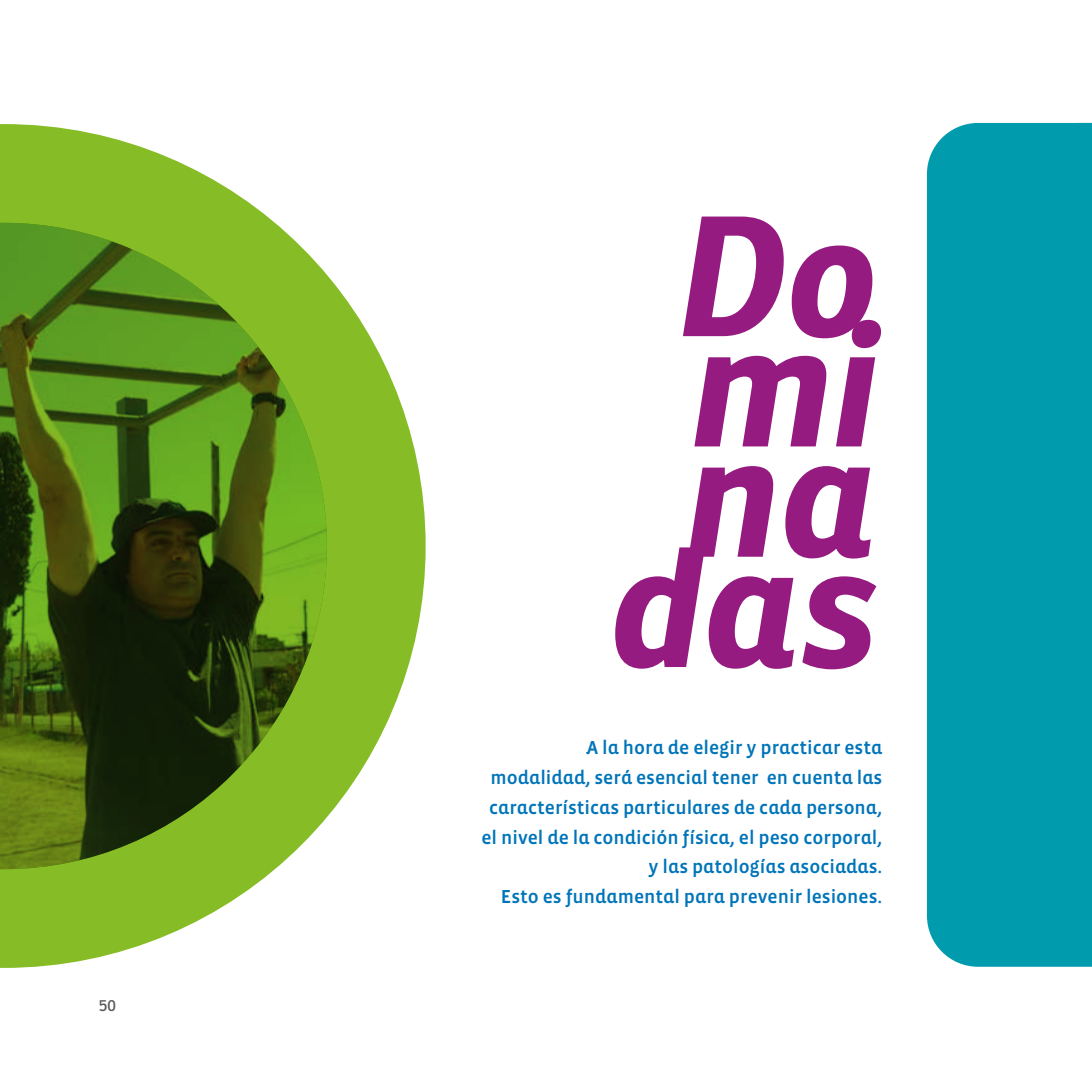
<style>
.page{position:relative;width:1092px;height:1092px;background:#fff}
.page>*{position:absolute;margin:0;border:0;box-sizing:border-box;transform-origin:0 0}
.t1{font:italic 700 166.25px "Ronnia";color:#951b81}
.t2{font:19.25px/29.8px "Vista Sans Alt Med";color:#0075b9;text-align:right}
.t3{font:15.75px "Ronnia";color:#575756}
</style>
<div class="page">
<svg style="left:0;top:124px;width:425px;height:843px"></svg>
<img style="left:0;top:223px;width:327px;height:646px">
<div style="left:926px;top:123px;width:165px;height:843px;background:#009bac"></div>
<p class="t3" style="left:99px;top:995px;width:18px">50</p>
<h1 class="t1" style="left:677px;top:171px;width:202px">Do</h1>
<h1 class="t1" style="left:691px;top:281px;width:188px">mi</h1>
<h1 class="t1" style="left:686px;top:391px;width:194px">na</h1>
<h1 class="t1" style="left:610px;top:501px;width:270px">das</h1>
<p class="t2" style="left:481px;top:733px;width:402px">A la hora de elegir y practicar esta<br>modalidad, será esencial tener en cuenta las características particulares de cada persona, el nivel de la condición física, el peso corporal, y las patologías asociadas.<br>Esto es fundamental para prevenir lesiones.</p>
</div>
